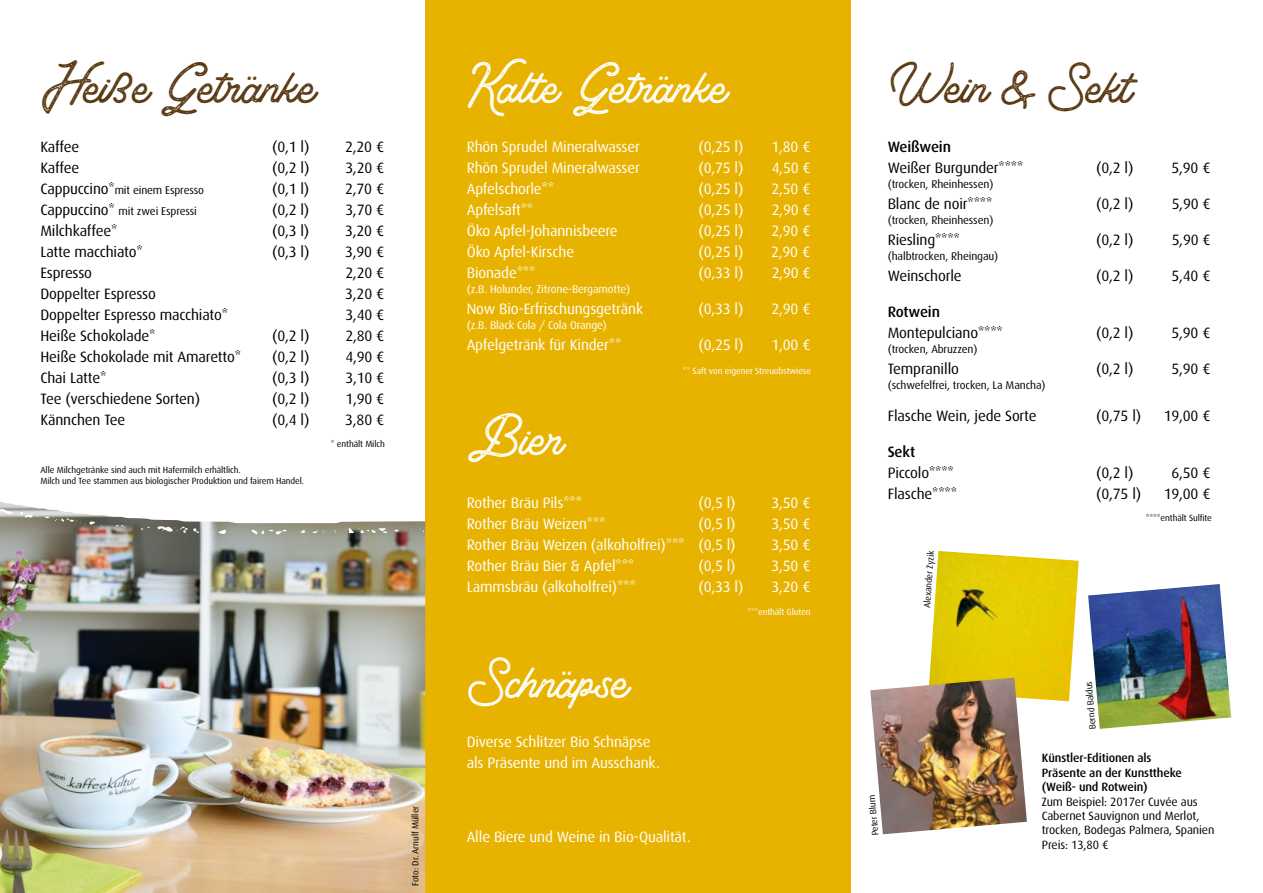
<style>
.page{position:relative;width:1263px;height:893px;background:#fff}
.page>*{position:absolute;margin:0;border:0;box-sizing:border-box;transform-origin:0 0}
.t1{font:41.25px "Thistails Rough";color:#fff}
.t2{font:41.25px "Thistails Rough";color:#5b3b14}
.t3{font:15px "Dax CE";letter-spacing:-.01em;color:#000}
.t4{font:15px/21px "Dax CE";letter-spacing:-.01em;color:#fff}
.t5{font:500 15px "Dax CE";letter-spacing:-.01em;color:#000}
.t6{font:12px/14.4px "Dax CE";letter-spacing:-.01em;color:#000}
.t7{font:500 12px/14.4px "Dax CE";letter-spacing:-.01em;color:#000}
.t8{font:11.25px "Dax CE";letter-spacing:-.01em;color:#000}
.t9{font:11.25px "Dax CE";letter-spacing:-.01em;color:#fff}
.t10{font:9px/10.8px "Dax CE";letter-spacing:-.01em;color:#000}
.t11{font:9px "Dax CE";letter-spacing:-.01em;color:#fff}
.s1{font-size:15px}
</style>
<div class="page">
<div style="left:425px;top:0;width:425px;height:893px;background:#e8b300"></div>
<img style="left:0;top:502px;width:425px;height:391px">
<img style="left:929px;top:551px;width:150px;height:150px">
<img style="left:1088px;top:584px;width:143px;height:145px">
<img style="left:870px;top:678px;width:157px;height:156px">
<h1 class="t2" style="left:40px;top:65px;width:278px">Heiße Getränke</h1>
<p class="t3" style="left:40px;top:137px;width:41px">Kaffee</p>
<p class="t3" style="left:272px;top:137px;width:39px">(0,1 l)</p>
<p class="t3" style="left:345px;top:137px;width:40px">2,20 €</p>
<p class="t3" style="left:40px;top:158px;width:41px">Kaffee</p>
<p class="t3" style="left:272px;top:158px;width:39px">(0,2 l)</p>
<p class="t3" style="left:345px;top:158px;width:40px">3,20 €</p>
<p class="t8" style="left:40px;top:183px;width:165px"><span class="s1">Cappuccino*</span>mit einem Espresso</p>
<p class="t3" style="left:272px;top:179px;width:39px">(0,1 l)</p>
<p class="t3" style="left:345px;top:179px;width:40px">2,70 €</p>
<p class="t8" style="left:40px;top:204px;width:158px"><span class="s1">Cappuccino*</span> mit zwei Espressi</p>
<p class="t3" style="left:272px;top:200px;width:39px">(0,2 l)</p>
<p class="t3" style="left:345px;top:200px;width:40px">3,70 €</p>
<p class="t3" style="left:40px;top:221px;width:78px">Milchkaffee*</p>
<p class="t3" style="left:272px;top:221px;width:39px">(0,3 l)</p>
<p class="t3" style="left:345px;top:221px;width:40px">3,20 €</p>
<p class="t3" style="left:40px;top:242px;width:104px">Latte macchiato*</p>
<p class="t3" style="left:272px;top:242px;width:39px">(0,3 l)</p>
<p class="t3" style="left:345px;top:242px;width:40px">3,90 €</p>
<p class="t3" style="left:40px;top:263px;width:53px">Espresso</p>
<p class="t3" style="left:345px;top:263px;width:40px">2,20 €</p>
<p class="t3" style="left:40px;top:284px;width:117px">Doppelter Espresso</p>
<p class="t3" style="left:345px;top:284px;width:40px">3,20 €</p>
<p class="t3" style="left:40px;top:305px;width:189px">Doppelter Espresso macchiato*</p>
<p class="t3" style="left:345px;top:305px;width:40px">3,40 €</p>
<p class="t3" style="left:40px;top:326px;width:117px">Heiße Schokolade*</p>
<p class="t3" style="left:272px;top:326px;width:39px">(0,2 l)</p>
<p class="t3" style="left:345px;top:326px;width:40px">2,80 €</p>
<p class="t3" style="left:40px;top:347px;width:202px">Heiße Schokolade mit Amaretto*</p>
<p class="t3" style="left:272px;top:347px;width:39px">(0,2 l)</p>
<p class="t3" style="left:345px;top:347px;width:40px">4,90 €</p>
<p class="t3" style="left:40px;top:368px;width:67px">Chai Latte*</p>
<p class="t3" style="left:272px;top:368px;width:39px">(0,3 l)</p>
<p class="t3" style="left:345px;top:368px;width:40px">3,10 €</p>
<p class="t3" style="left:40px;top:389px;width:161px">Tee (verschiedene Sorten)</p>
<p class="t3" style="left:272px;top:389px;width:39px">(0,2 l)</p>
<p class="t3" style="left:345px;top:389px;width:40px">1,90 €</p>
<p class="t3" style="left:40px;top:410px;width:86px">Kännchen Tee</p>
<p class="t3" style="left:272px;top:410px;width:39px">(0,4 l)</p>
<p class="t3" style="left:345px;top:410px;width:40px">3,80 €</p>
<p class="t10" style="left:331px;top:438px;width:56px">* enthält Milch</p>
<p class="t10" style="left:40px;top:464px;width:265px">Alle Milchgetränke sind auch mit Hafermilch erhältlich.<br>Milch und Tee stammen aus biologischer Produktion und fairem Handel.</p>
<p class="t10" style="left:410px;top:886px;width:81px;rotate:-90deg">Foto: Dr. Arnulf Müller</p>
<h1 class="t1" style="left:467px;top:65px;width:263px">Kalte Getränke</h1>
<p class="t4" style="left:467px;top:136px;width:175px">Rhön Sprudel Mineralwasser</p>
<p class="t4" style="left:698px;top:136px;width:47px">(0,25 l)</p>
<p class="t4" style="left:771px;top:136px;width:40px">1,80 €</p>
<p class="t4" style="left:467px;top:157px;width:175px">Rhön Sprudel Mineralwasser</p>
<p class="t4" style="left:698px;top:157px;width:47px">(0,75 l)</p>
<p class="t4" style="left:772px;top:157px;width:40px">4,50 €</p>
<p class="t4" style="left:467px;top:178px;width:89px">Apfelschorle**</p>
<p class="t4" style="left:698px;top:178px;width:47px">(0,25 l)</p>
<p class="t4" style="left:771px;top:178px;width:40px">2,50 €</p>
<p class="t4" style="left:467px;top:199px;width:68px">Apfelsaft**</p>
<p class="t4" style="left:698px;top:199px;width:47px">(0,25 l)</p>
<p class="t4" style="left:772px;top:199px;width:40px">2,90 €</p>
<p class="t4" style="left:467px;top:220px;width:152px">Öko Apfel-Johannisbeere</p>
<p class="t4" style="left:698px;top:220px;width:47px">(0,25 l)</p>
<p class="t4" style="left:771px;top:220px;width:40px">2,90 €</p>
<p class="t4" style="left:467px;top:241px;width:109px">Öko Apfel-Kirsche</p>
<p class="t4" style="left:698px;top:241px;width:47px">(0,25 l)</p>
<p class="t4" style="left:771px;top:241px;width:40px">2,90 €</p>
<p class="t4" style="left:467px;top:262px;width:70px">Bionade***</p>
<p class="t4" style="left:698px;top:262px;width:47px">(0,33 l)</p>
<p class="t4" style="left:772px;top:262px;width:40px">2,90 €</p>
<p class="t9" style="left:467px;top:282px;width:165px">(z.B. Holunder, Zitrone-Bergamotte)</p>
<p class="t4" style="left:467px;top:298px;width:178px">Now Bio-Erfrischungsgetränk</p>
<p class="t4" style="left:698px;top:298px;width:47px">(0,33 l)</p>
<p class="t4" style="left:771px;top:298px;width:40px">2,90 €</p>
<p class="t9" style="left:467px;top:318px;width:142px">(z.B. Black Cola / Cola Orange)</p>
<p class="t4" style="left:467px;top:334px;width:156px">Apfelgetränk für Kinder**</p>
<p class="t4" style="left:698px;top:334px;width:47px">(0,25 l)</p>
<p class="t4" style="left:771px;top:334px;width:40px">1,00 €</p>
<h1 class="t1" style="left:467px;top:416px;width:100px">Bier</h1>
<p class="t11" style="left:683px;top:365px;width:130px">** Saft von eigener Streuobstwiese</p>
<p class="t4" style="left:467px;top:492px;width:117px">Rother Bräu Pils***</p>
<p class="t4" style="left:698px;top:492px;width:39px">(0,5 l)</p>
<p class="t4" style="left:771px;top:492px;width:40px">3,50 €</p>
<p class="t4" style="left:467px;top:513px;width:140px">Rother Bräu Weizen***</p>
<p class="t4" style="left:698px;top:513px;width:39px">(0,5 l)</p>
<p class="t4" style="left:771px;top:513px;width:40px">3,50 €</p>
<p class="t4" style="left:467px;top:534px;width:271px">Rother Bräu Weizen (alkoholfrei)*** (0,5 l)</p>
<p class="t4" style="left:771px;top:534px;width:40px">3,50 €</p>
<p class="t4" style="left:467px;top:555px;width:169px">Rother Bräu Bier &amp; Apfel***</p>
<p class="t4" style="left:698px;top:555px;width:39px">(0,5 l)</p>
<p class="t4" style="left:771px;top:555px;width:40px">3,50 €</p>
<p class="t4" style="left:467px;top:576px;width:171px">Lammsbräu (alkoholfrei)***</p>
<p class="t4" style="left:698px;top:576px;width:47px">(0,33 l)</p>
<p class="t4" style="left:771px;top:576px;width:40px">3,20 €</p>
<p class="t11" style="left:747px;top:606px;width:65px">***enthält Gluten</p>
<h1 class="t1" style="left:467px;top:660px;width:164px">Schnäpse</h1>
<p class="t4" style="left:467px;top:731px;width:195px">Diverse Schlitzer Bio Schnäpse als Präsente und im Ausschank.</p>
<p class="t4" style="left:467px;top:826px;width:226px">Alle Biere und Weine in Bio-Qualität.</p>
<h1 class="t2" style="left:888px;top:65px;width:247px">Wein &amp; Sekt</h1>
<p class="t5" style="left:888px;top:137px;width:65px">Weißwein</p>
<p class="t3" style="left:888px;top:158px;width:137px">Weißer Burgunder****</p>
<p class="t3" style="left:1096px;top:158px;width:39px">(0,2 l)</p>
<p class="t3" style="left:1171px;top:158px;width:40px">5,90 €</p>
<p class="t8" style="left:888px;top:177px;width:107px">(trocken, Rheinhessen)</p>
<p class="t3" style="left:888px;top:194px;width:106px">Blanc de noir****</p>
<p class="t3" style="left:1096px;top:194px;width:39px">(0,2 l)</p>
<p class="t3" style="left:1172px;top:194px;width:40px">5,90 €</p>
<p class="t8" style="left:888px;top:213px;width:107px">(trocken, Rheinhessen)</p>
<p class="t3" style="left:888px;top:230px;width:74px">Riesling****</p>
<p class="t3" style="left:1096px;top:230px;width:39px">(0,2 l)</p>
<p class="t3" style="left:1172px;top:230px;width:40px">5,90 €</p>
<p class="t8" style="left:888px;top:249px;width:112px">(halbtrocken, Rheingau)</p>
<p class="t3" style="left:888px;top:266px;width:75px">Weinschorle</p>
<p class="t3" style="left:1096px;top:266px;width:39px">(0,2 l)</p>
<p class="t3" style="left:1171px;top:266px;width:40px">5,40 €</p>
<p class="t5" style="left:888px;top:302px;width:54px">Rotwein</p>
<p class="t3" style="left:888px;top:323px;width:117px">Montepulciano****</p>
<p class="t3" style="left:1096px;top:323px;width:39px">(0,2 l)</p>
<p class="t3" style="left:1171px;top:323px;width:40px">5,90 €</p>
<p class="t8" style="left:888px;top:342px;width:91px">(trocken, Abruzzen)</p>
<p class="t3" style="left:888px;top:359px;width:73px">Tempranillo</p>
<p class="t3" style="left:1096px;top:359px;width:39px">(0,2 l)</p>
<p class="t3" style="left:1171px;top:359px;width:40px">5,90 €</p>
<p class="t8" style="left:888px;top:378px;width:159px">(schwefelfrei, trocken, La Mancha)</p>
<p class="t3" style="left:888px;top:406px;width:150px">Flasche Wein, jede Sorte</p>
<p class="t3" style="left:1096px;top:406px;width:47px">(0,75 l)</p>
<p class="t3" style="left:1164px;top:406px;width:48px">19,00 €</p>
<p class="t5" style="left:888px;top:442px;width:29px">Sekt</p>
<p class="t3" style="left:888px;top:463px;width:68px">Piccolo****</p>
<p class="t3" style="left:1096px;top:463px;width:39px">(0,2 l)</p>
<p class="t3" style="left:1171px;top:463px;width:40px">6,50 €</p>
<p class="t3" style="left:888px;top:484px;width:71px">Flasche****</p>
<p class="t3" style="left:1096px;top:484px;width:47px">(0,75 l)</p>
<p class="t3" style="left:1164px;top:484px;width:48px">19,00 €</p>
<p class="t10" style="left:921px;top:607px;width:59px;rotate:-86deg">Alexander Zyzik</p>
<p class="t10" style="left:1146px;top:512px;width:68px">****enthält Sulfite</p>
<p class="t10" style="left:870px;top:836px;width:42px;rotate:-95deg">Peter Blum</p>
<p class="t10" style="left:1087px;top:730px;width:50px;rotate:-95deg">Bernd Baldus</p>
<p class="t7" style="left:1042px;top:751px;width:142px">Künstler-Editionen als<br>Präsente an der Kunsttheke (Weiß- und Rotwein)</p>
<p class="t6" style="left:1042px;top:794px;width:174px">Zum Beispiel: 2017er Cuvée aus<br>Cabernet Sauvignon und Merlot, trocken, Bodegas Palmera, Spanien<br>Preis: 13,80 €</p>
</div>
